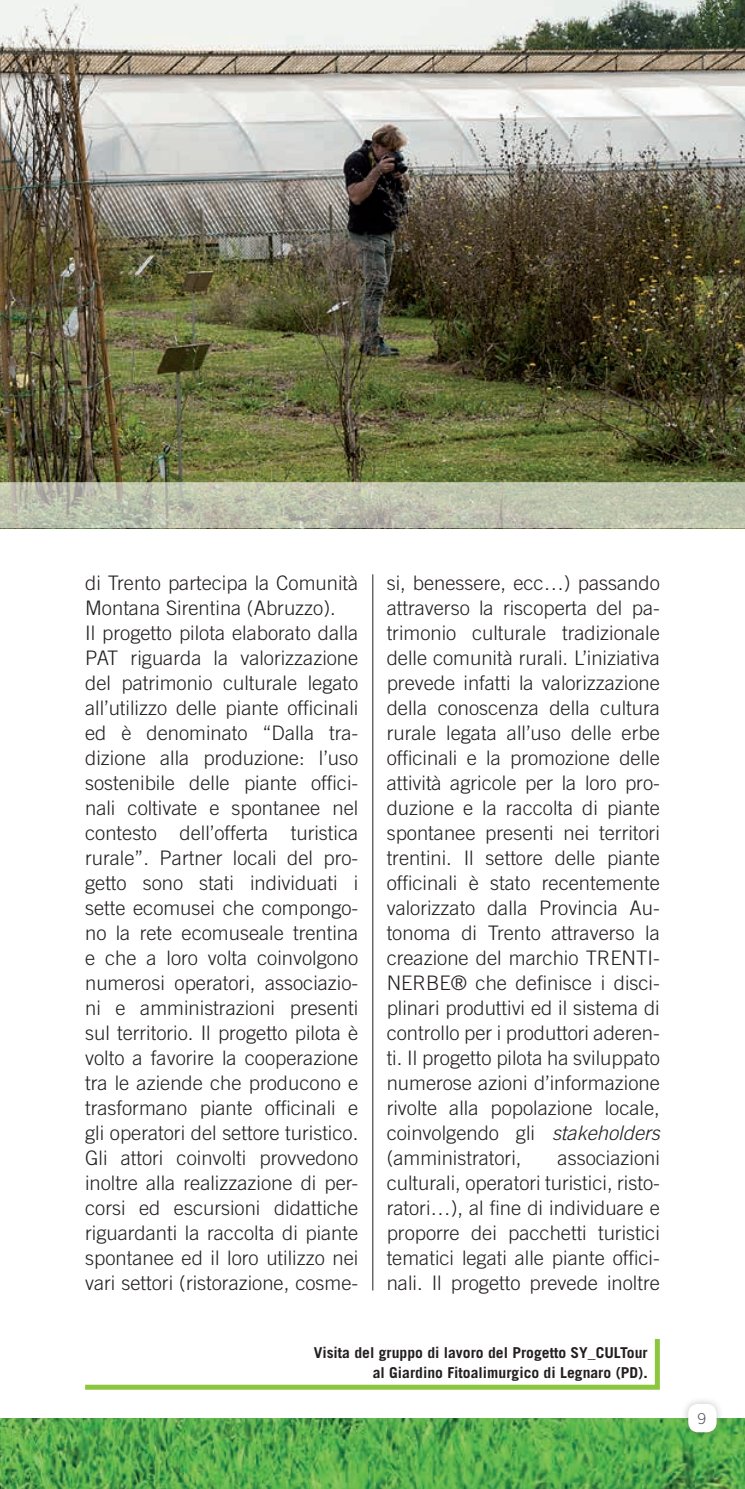
<style>
.page{position:relative;width:745px;height:1489px;background:#fff}
.page>*{position:absolute;margin:0;border:0;box-sizing:border-box;transform-origin:0 0}
.t1{font:300 20px/25px "Trade Gothic";color:#231f20;text-align:justify}
.t2{font:700 15px/20px "Trade Gothic";color:#231f20;text-align:right;scale:1.04 1}
.t3{font:300 15px "Trade Gothic";color:#57585a}
.s1{font-style:italic}
</style>
<div class="page">
<hr style="left:372px;top:574px;width:1px;height:716px;background:#231f20">
<img style="left:0;top:0;width:744px;height:482px">
<svg style="left:85px;top:1339px;width:575px;height:51px"></svg>
<img style="left:0;top:1418px;width:744px;height:70px">
<div style="left:680px;top:1395px;width:44px;height:44px;background:#231f20;opacity:.25"></div>
<div style="left:687px;top:1403px;width:29px;height:28px;background:#fff;border-radius:10px"></div>
<svg style="left:0;top:482px;width:744px;height:46px"></svg>
<p class="t1" style="left:85px;top:570px;width:274px;text-align:left">di Trento partecipa la Comunità<br>Montana Sirentina (Abruzzo).<br>Il progetto pilota elaborato dalla<br>PAT riguarda la valorizzazione del patrimonio culturale legato all’utilizzo delle piante officinali ed è denominato “Dalla tra&shy;dizione alla produzione: l’uso sostenibile delle piante offici&shy;nali coltivate e spontanee nel contesto dell’offerta turistica rurale”. Partner locali del pro&shy;getto sono stati individuati i sette ecomusei che compongo&shy;no la rete ecomuseale trentina e che a loro volta coinvolgono numerosi operatori, associazio&shy;ni e amministrazioni presenti sul territorio. Il progetto pilota è volto a favorire la cooperazione tra le aziende che producono e trasformano piante officinali e gli operatori del settore turistico.<br>Gli attori coinvolti provvedono inoltre alla realizzazione di per&shy;corsi ed escursioni didattiche riguardanti la raccolta di piante spontanee ed il loro utilizzo nei vari settori (ristorazione, cosme-</p>
<p class="t1" style="left:386px;top:570px;width:274px">si, benessere, ecc…) passando attraverso la riscoperta del pa&shy;trimonio culturale tradizionale delle comunità rurali. L’iniziativa prevede infatti la valorizzazione della conoscenza della cultura rurale legata all’uso delle erbe officinali e la promozione delle attività agricole per la loro pro&shy;duzione e la raccolta di piante spontanee presenti nei territori trentini. Il settore delle piante officinali è stato recentemente valorizzato dalla Provincia Au&shy;tonoma di Trento attraverso la creazione del marchio TRENTI-NERBE® che definisce i disci&shy;plinari produttivi ed il sistema di controllo per i produttori aderen&shy;ti. Il progetto pilota ha sviluppato numerose azioni d’informazione rivolte alla popolazione locale, coinvolgendo gli <span class="s1">stakeholders </span>(amministratori,</p>
<p class="t1" style="left:386px;top:1145px;width:274px;text-indent:171px">associazioni culturali, operatori turistici, risto&shy;ratori…), al fine di individuare e proporre dei pacchetti turistici tematici legati alle piante offici&shy;nali. Il progetto prevede inoltre</p>
<p class="t2" style="left:314px;top:1341px;width:322px">Visita del gruppo di lavoro del Progetto SY_CULTour al Giardino Fitoalimurgico di Legnaro (PD).</p>
<p class="t3" style="left:697px;top:1409px;width:10px">9</p>
</div>
